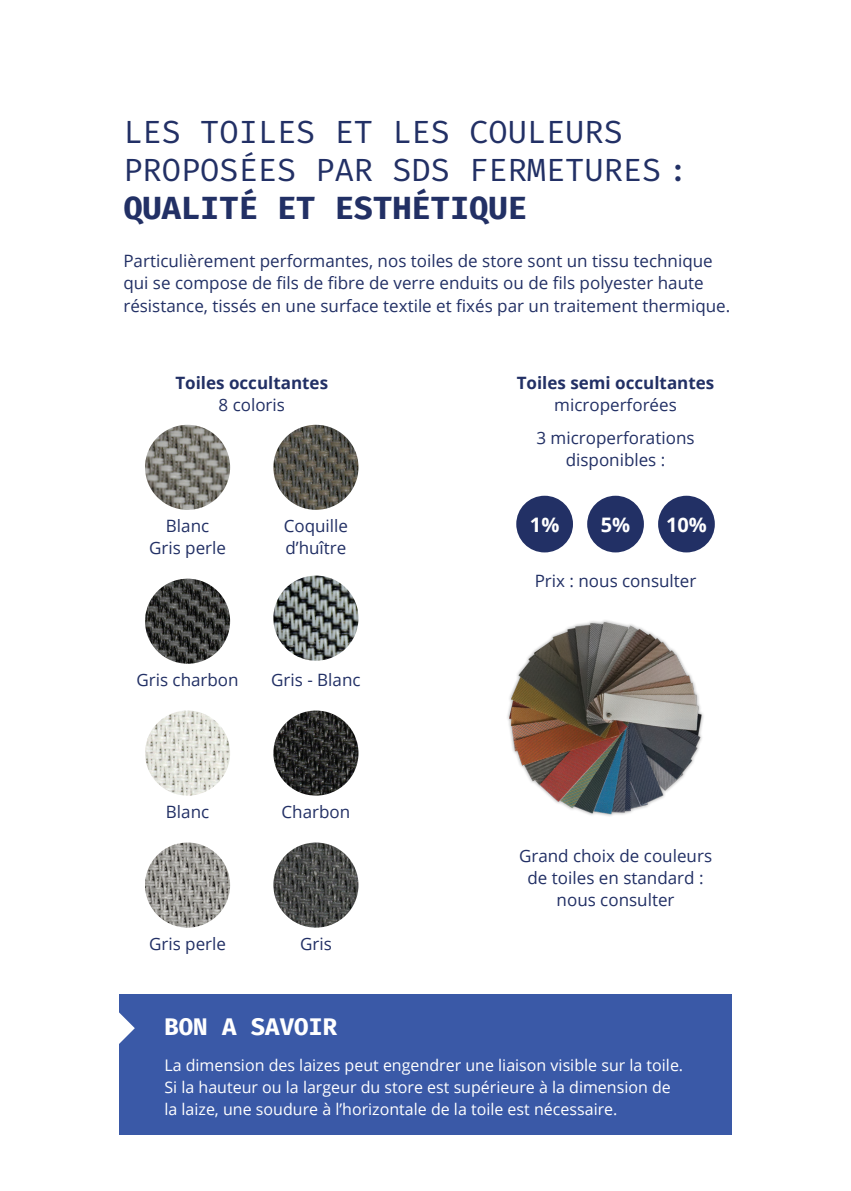
<style>
.page{position:relative;width:851px;height:1191px;background:#fff}
.page>*{position:absolute;margin:0;border:0;box-sizing:border-box;transform-origin:0 0}
.t1{font:32px "Fira Mono";color:#223065}
.t2{font:700 32px "Fira Mono";color:#223065}
.t3{font:700 24px "Fira Mono";color:#fff}
.t4{font:700 20px "Open Sans";color:#fff}
.t5{font:17px/22px "Open Sans";color:#223065;text-align:center}
.t6{font:700 17px "Open Sans";color:#223065}
.t7{font:16px/22px "Open Sans";color:#fff}
</style>
<div class="page">
<div style="left:119px;top:993px;width:612px;height:141px;background:#3a59a7"></div>
<img style="left:145px;top:425px;width:85px;height:85px;border-radius:43px">
<img style="left:145px;top:578px;width:85px;height:85px;border-radius:43px">
<img style="left:145px;top:710px;width:85px;height:85px;border-radius:43px">
<img style="left:145px;top:842px;width:85px;height:85px;border-radius:43px">
<img style="left:273px;top:575px;width:85px;height:85px;border-radius:43px">
<img style="left:273px;top:425px;width:85px;height:85px;border-radius:43px">
<img style="left:273px;top:710px;width:85px;height:85px;border-radius:43px">
<img style="left:273px;top:842px;width:85px;height:85px;border-radius:43px">
<div style="left:516px;top:496px;width:57px;height:56px;background:#223065;border-radius:50%"></div>
<div style="left:587px;top:496px;width:56px;height:56px;background:#223065;border-radius:50%"></div>
<div style="left:658px;top:496px;width:56px;height:56px;background:#223065;border-radius:50%"></div>
<img style="left:500px;top:610px;width:217px;height:217px;border-radius:109px">
<svg style="left:119px;top:1012px;width:16px;height:32px"></svg>
<p class="t1" style="left:123px;top:109px;width:501px">LES TOILES ET LES COULEURS</p>
<p class="t1" style="left:123px;top:147px;width:566px">PROPOSÉES PAR SDS FERMETURES :</p>
<p class="t2" style="left:123px;top:186px;width:405px">QUALITÉ ET ESTHÉTIQUE</p>
<p class="t5" style="left:123px;top:250px;width:590px">Particulièrement performantes, nos toiles de store sont un tissu technique</p>
<p class="t5" style="left:123px;top:272px;width:581px">qui se compose de fils de fibre de verre enduits ou de fils polyester haute</p>
<p class="t5" style="left:123px;top:294px;width:608px">résistance, tissés en une surface textile et fixés par un traitement thermique.</p>
<p class="t6" style="left:175px;top:370px;width:154px">Toiles occultantes</p>
<p class="t5" style="left:218px;top:393px;width:68px">8 coloris</p>
<p class="t5" style="left:166px;top:514px;width:45px">Blanc</p>
<p class="t5" style="left:149px;top:536px;width:78px">Gris perle</p>
<p class="t5" style="left:284px;top:514px;width:66px">Coquille</p>
<p class="t5" style="left:285px;top:536px;width:62px">d’huître</p>
<p class="t5" style="left:136px;top:668px;width:104px">Gris charbon</p>
<p class="t5" style="left:271px;top:668px;width:91px">Gris - Blanc</p>
<p class="t5" style="left:166px;top:800px;width:45px">Blanc</p>
<p class="t5" style="left:281px;top:800px;width:70px">Charbon</p>
<p class="t5" style="left:149px;top:932px;width:78px">Gris perle</p>
<p class="t5" style="left:300px;top:932px;width:33px">Gris</p>
<p class="t6" style="left:516px;top:370px;width:199px">Toiles semi occultantes</p>
<p class="t5" style="left:554px;top:393px;width:124px">microperforées</p>
<p class="t5" style="left:536px;top:426px;width:159px">3 microperforations</p>
<p class="t5" style="left:565px;top:448px;width:101px">disponibles :</p>
<p class="t4" style="left:530px;top:510px;width:31px">1%</p>
<p class="t4" style="left:600px;top:510px;width:31px">5%</p>
<p class="t4" style="left:666px;top:510px;width:42px">10%</p>
<p class="t5" style="left:534px;top:569px;width:163px">Prix : nous consulter</p>
<p class="t5" style="left:519px;top:844px;width:194px">Grand choix de couleurs de toiles en standard : nous consulter</p>
<p class="t3" style="left:164px;top:1010px;width:174px">BON A SAVOIR</p>
<p class="t7" style="left:164px;top:1054px;width:520px">La dimension des laizes peut engendrer une liaison visible sur la toile.<br>Si la hauteur ou la largeur du store est supérieure à la dimension de la laize, une soudure à l’horizontale de la toile est nécessaire.</p>
</div>
